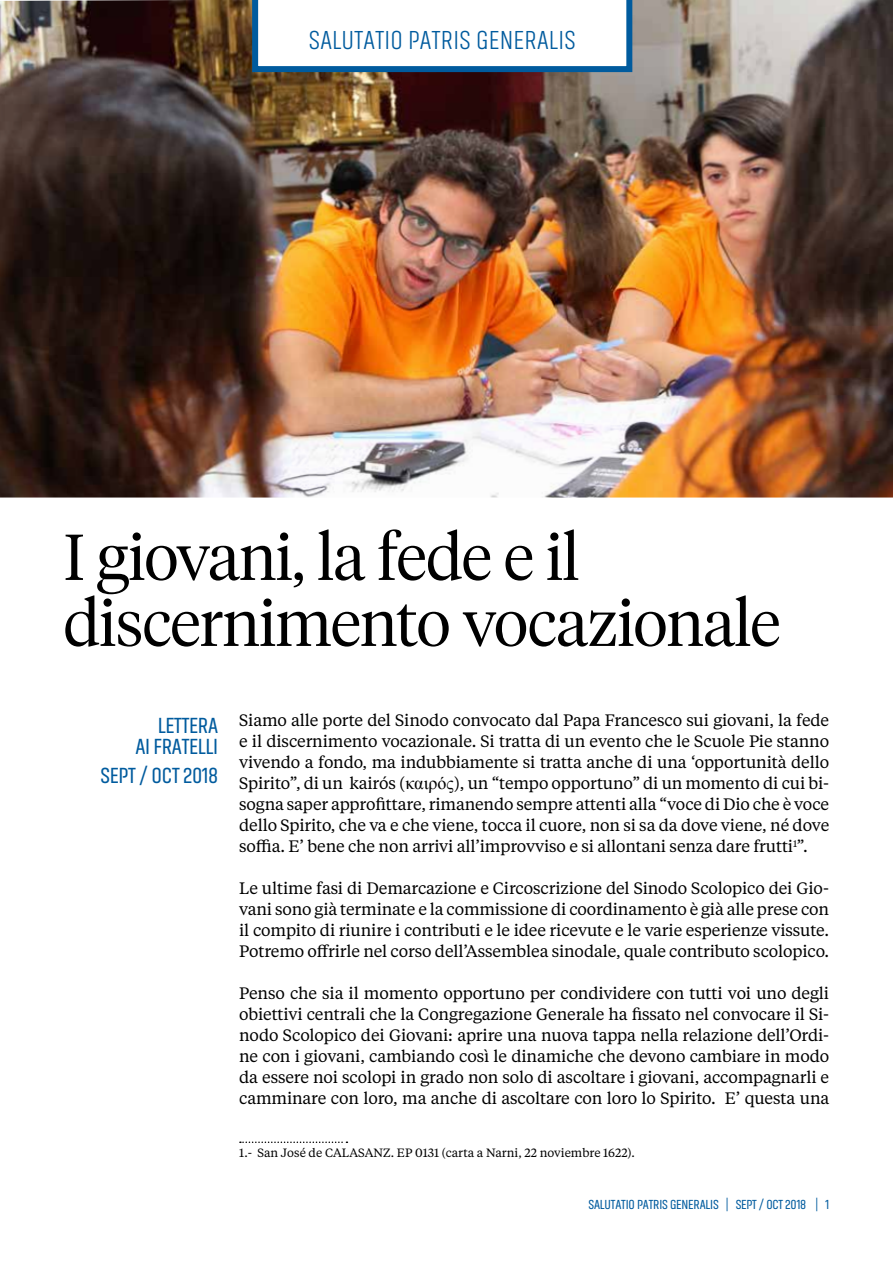
<style>
.page{position:relative;width:893px;height:1263px;background:#fff}
.page>*{position:absolute;margin:0;border:0;box-sizing:border-box;transform-origin:0 0}
.t1{font:300 64.5px/66px "Tiempos Headline";letter-spacing:-.01em;color:#000}
.t2{font:300 27px "Akhand";letter-spacing:.01em;color:#005b9e}
.t3{font:22.5px/21px "Akhand";letter-spacing:-.01em;color:#005b9e;text-align:right}
.t4{font:16.5px/21px "Tiempos Text";letter-spacing:-.01em;color:#000;text-align:justify}
.t5{font:13.5px "Akhand";letter-spacing:-.01em;color:#005b9e}
.t6{font:12px "Tiempos Text";color:#000}
.s1{font-family:"Minion Pro";font-size:18px}
.s2{font-family:"Times New Roman";font-size:18px}
</style>
<div class="page">
<svg style="left:240px;top:1141px;width:107px;height:2px"></svg>
<img style="left:0;top:0;width:893px;height:497px">
<svg style="left:252px;top:0;width:380px;height:72px"></svg>
<h2 class="t2" style="left:309px;top:26px;width:268px">SALUTATIO PATRIS GENERALIS</h2>
<h1 class="t1" style="left:64px;top:521px;width:718px">I giovani, la fede e il discernimento vocazionale</h1>
<h3 class="t3" style="left:135px;top:715px;width:84px">LETTERA<br>AI FRATELLI</h3>
<h3 class="t3" style="left:100px;top:765px;width:119px">SEPT / OCT 2018</h3>
<p class="t4" style="left:239px;top:709px;width:592px">Siamo alle porte del Sinodo convocato dal Papa Francesco sui giovani, la fede e il discernimento vocazionale. Si tratta di un evento che le Scuole Pie stanno vivendo a fondo, ma indubbiamente si tratta anche di una ‘opportunità dello Spirito”, di un kairós <span class="s1">(</span><span class="s2">καιρός</span><span class="s1">)</span>, un “tempo opportuno” di un momento di cui bi&shy;sogna saper approfittare, rimanendo sempre attenti alla “voce di Dio che è voce dello Spirito, che va e che viene, tocca il cuore, non si sa da dove viene, né dove soffia. E’ bene che non arrivi all’improvviso e si allontani senza dare frutti<sup>1</sup>”.</p>
<p class="t4" style="left:239px;top:877px;width:592px">Le ultime fasi di Demarcazione e Circoscrizione del Sinodo Scolopico dei Gio&shy;vani sono già terminate e la commissione di coordinamento è già alle prese con il compito di riunire i contributi e le idee ricevute e le varie esperienze vissute.<br>Potremo offrirle nel corso dell’Assemblea sinodale, quale contributo scolopico.</p>
<p class="t4" style="left:239px;top:982px;width:592px">Penso che sia il momento opportuno per condividere con tutti voi uno degli obiettivi centrali che la Congregazione Generale ha fissato nel convocare il Si&shy;nodo Scolopico dei Giovani: aprire una nuova tappa nella relazione dell’Ordi&shy;ne con i giovani, cambiando così le dinamiche che devono cambiare in modo da essere noi scolopi in grado non solo di ascoltare i giovani, accompagnarli e camminare con loro, ma anche di ascoltare con loro lo Spirito. E’ questa una</p>
<p class="t6" style="left:239px;top:1144px;width:397px">1.- San José de CALASANZ. EP 0131 (carta a Narni, 22 noviembre 1622).</p>
<p class="t5" style="left:588px;top:1197px;width:242px">SALUTATIO PATRIS GENERALIS | SEPT / OCT 2018 | 1</p>
</div>
